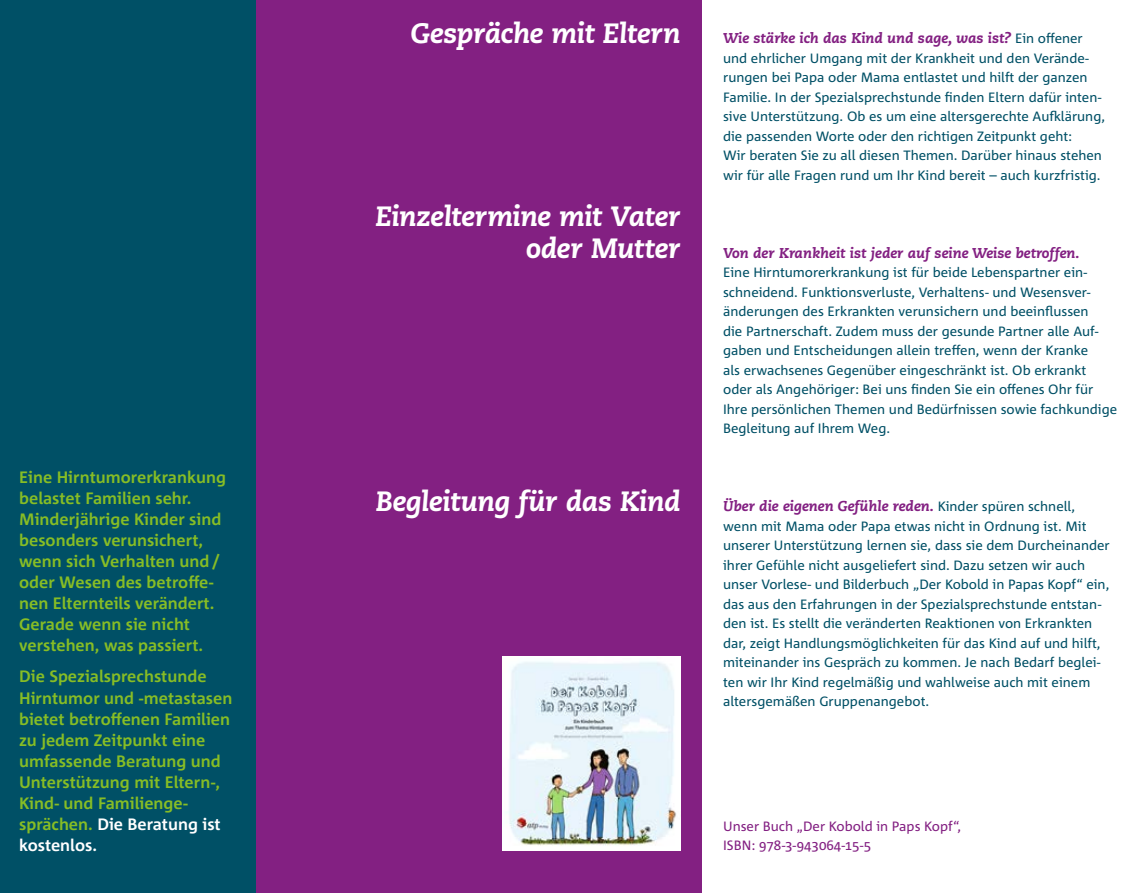
<style>
.page{position:relative;width:1140px;height:893px;background:#fff}
.page>*{position:absolute;margin:0;border:0;box-sizing:border-box;transform-origin:0 0}
.t1{font:italic 800 27.9px/32.4px "Caecilia LT Pro 86";letter-spacing:-.015em;color:#fff;text-align:right}
.t2{font:700 16.5px/21px "Corpid C1 s";color:#87bd25}
.t3{font:italic 800 14.25px "Caecilia LT Pro 86";color:#832082}
.t4{font:13.5px/19.5px "Corpid C1 s";color:#005066}
.t5{font:13.5px/19.5px "Corpid C1 s";color:#832082}
.s1{color:#fff}
.s2{font-family:"Corpid C1 s";font-weight:400;font-style:normal;font-size:13.5px;color:#005066}
</style>
<div class="page">
<div style="left:255px;top:0;width:447px;height:893px;background:#832082"></div>
<div style="left:0;top:0;width:255px;height:893px;background:#005066"></div>
<img style="left:503px;top:657px;width:177px;height:193px">
<p class="t2" style="left:19px;top:466px;width:208px">Eine Hirntumorerkrankung belastet Familien sehr.<br>Minderjährige Kinder sind besonders verunsichert, wenn sich Verhalten und / oder Wesen des betroffe&shy;nen Elternteils verändert.<br>Gerade wenn sie nicht verstehen, was passiert.</p>
<p class="t2" style="left:19px;top:666px;width:215px">Die Spezialsprechstunde<br>Hirntumor und -metastasen bietet betroffenen Familien zu jedem Zeitpunkt eine umfassende Beratung und<br>Unterstützung mit Eltern-,<br>Kind- und Familienge&shy;sprächen. <span class="s1">Die Beratung ist kostenlos.</span></p>
<h1 class="t1" style="left:411px;top:17px;width:271px">Gespräche mit Eltern</h1>
<h1 class="t1" style="left:375px;top:199px;width:307px">Einzeltermine mit Vater oder Mutter</h1>
<h1 class="t1" style="left:376px;top:485px;width:306px">Begleitung für das Kind</h1>
<p class="t3" style="left:723px;top:29px;width:361px">Wie stärke ich das Kind und sage, was ist? <span class="s2">Ein offener</span></p>
<p class="t4" style="left:723px;top:48px;width:383px">und ehrlicher Umgang mit der Krankheit und den Verände&shy;rungen bei Papa oder Mama entlastet und hilft der ganzen Familie. In der Spezialsprechstunde finden Eltern dafür inten&shy;sive Unterstützung. Ob es um eine altersgerechte Aufklärung, die passenden Worte oder den richtigen Zeitpunkt geht:<br>Wir beraten Sie zu all diesen Themen. Darüber hinaus stehen wir für alle Fragen rund um Ihr Kind bereit – auch kurzfristig.</p>
<p class="t3" style="left:723px;top:243px;width:358px">Von der Krankheit ist jeder auf seine Weise betroffen.</p>
<p class="t4" style="left:723px;top:263px;width:395px">Eine Hirntumorerkrankung ist für beide Lebenspartner ein&shy;schneidend. Funktionsverluste, Verhaltens- und Wesensver&shy;änderungen des Erkrankten verunsichern und beeinflussen<br>die Partnerschaft. Zudem muss der gesunde Partner alle Auf&shy;gaben und Entscheidungen allein treffen, wenn der Kranke<br>als erwachsenes Gegenüber eingeschränkt ist. Ob erkrankt oder als Angehöriger: Bei uns finden Sie ein offenes Ohr für Ihre persönlichen Themen und Bedürfnissen sowie fachkundige Begleitung auf Ihrem Weg.</p>
<p class="t3" style="left:723px;top:497px;width:353px">Über die eigenen Gefühle reden. <span class="s2">Kinder spüren schnell,</span></p>
<p class="t4" style="left:723px;top:516px;width:388px">wenn mit Mama oder Papa etwas nicht in Ordnung ist. Mit unserer Unterstützung lernen sie, dass sie dem Durcheinander ihrer Gefühle nicht ausgeliefert sind. Dazu setzen wir auch unser Vorlese- und Bilderbuch „Der Kobold in Papas Kopf“ ein, das aus den Erfahrungen in der Spezialsprechstunde entstan&shy;den ist. Es stellt die veränderten Reaktionen von Erkrankten dar, zeigt Handlungsmöglichkeiten für das Kind auf und hilft, miteinander ins Gespräch zu kommen. Je nach Bedarf beglei&shy;ten wir Ihr Kind regelmäßig und wahlweise auch mit einem altersgemäßen Gruppenangebot.</p>
<p class="t5" style="left:723px;top:816px;width:240px">Unser Buch „Der Kobold in Paps Kopf“,<br>ISBN: 978-3-943064-15-5</p>
</div>
